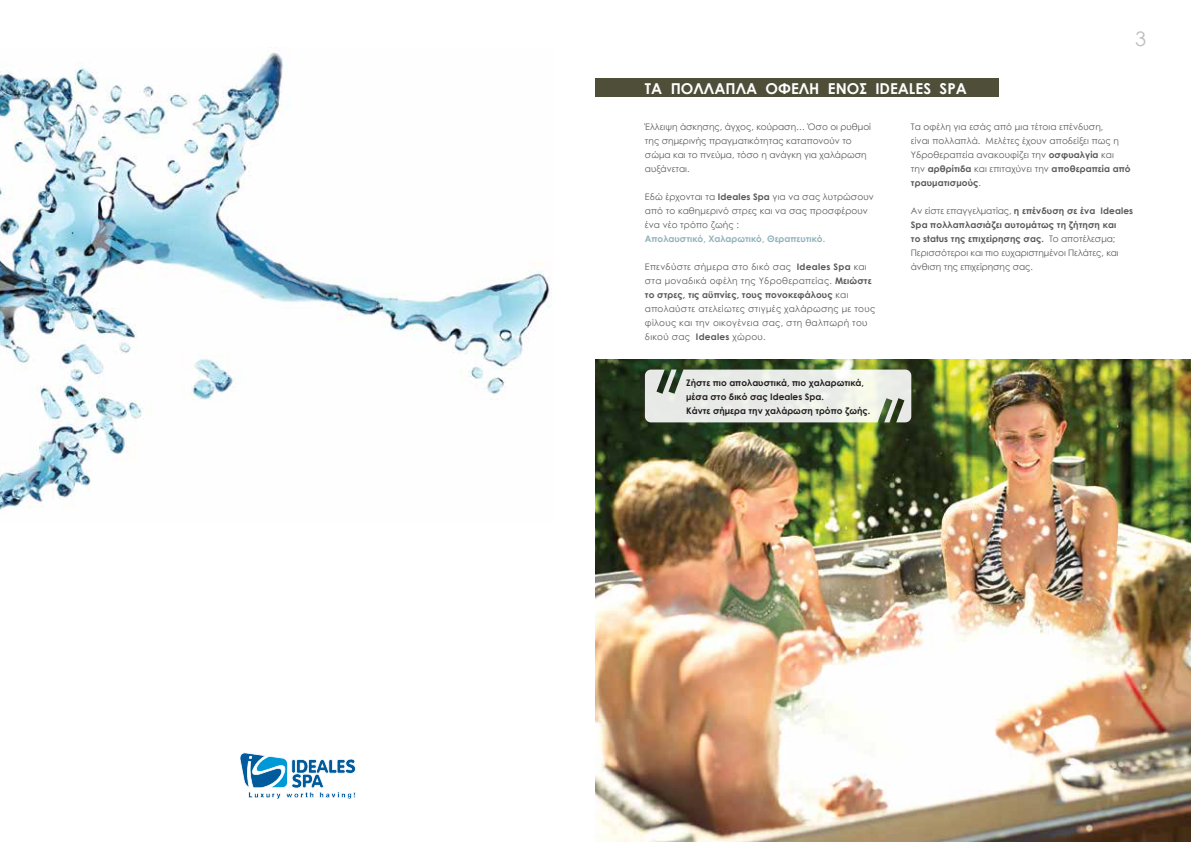
<style>
.page{position:relative;width:1191px;height:842px;background:#fff}
.page>*{position:absolute;margin:0;border:0;box-sizing:border-box;transform-origin:0 0}
.t1{font:20px "Century Gothic";color:#bcbec0}
.t2{font:700 15px "Century Gothic";color:#fff}
.t3{font:9px/14px "Century Gothic";letter-spacing:.01em;color:#58595b}
.t4{font:9px/14px "Century Gothic";letter-spacing:.03em;color:#58595b}
.t5{font:700 9px/14px "Century Gothic";color:#231f20}
.t6{font:700 9px "Century Gothic";color:#91b0bb}
.s1{font-weight:700}
</style>
<div class="page">
<img style="left:0;top:47px;width:552px;height:463px">
<img style="left:595px;top:359px;width:596px;height:483px">
<div style="left:595px;top:79px;width:404px;height:18px;background:#4f4e38"></div>
<svg style="left:645px;top:370px;width:266px;height:52px;background:#e1e5df"></svg>
<svg style="left:240px;top:752px;width:116px;height:47px"></svg>
<h2 class="t2" style="left:645px;top:77px;width:323px">TA ΠΟΛΛΑΠΛΑ ΟΦΕΛΗ ΕΝΟΣ IDEALES SPA</h2>
<h1 class="t1" style="left:1135px;top:25px;width:13px">3</h1>
<p class="t3" style="left:645px;top:120px;width:228px">Έλλειψη άσκησης, άγχος, κούραση… Όσο οι ρυθμοί της σημερινής πραγματικότητας καταπονούν το σώμα και το πνεύμα, τόσο η ανάγκη για χαλάρωση αυξάνεται.</p>
<p class="t3" style="left:645px;top:190px;width:230px">Εδώ έρχονται τα <span class="s1">Ideales Spa</span> για να σας λυτρώσουν από το καθημερινό στρες και να σας προσφέρουν ένα νέο τρόπο ζωής :</p>
<p class="t6" style="left:645px;top:232px;width:182px">Απολαυστικό, Χαλαρωτικό, Θεραπευτικό.</p>
<p class="t4" style="left:645px;top:260px;width:232px">Επενδύστε σήμερα στο δικό σας <span class="s1">Ideales Spa</span> και στα μοναδικά οφέλη της Υδροθεραπείας. <span class="s1">Μειώστε το στρες, τις αϋπνίες, τους πονοκεφάλους</span> και απολαύστε ατελείωτες στιγμές χαλάρωσης με τους φίλους και την οικογένεια σας, στη θαλπωρή του δικού σας <span class="s1">Ideales</span> χώρου.</p>
<p class="t5" style="left:686px;top:375px;width:185px">Ζήστε πιο απολαυστικά, πιο χαλαρωτικά, μέσα στο δικό σας Ideales Spa.<br>Κάντε σήμερα την χαλάρωση τρόπο ζωής.</p>
<p class="t3" style="left:911px;top:120px;width:221px">Τα οφέλη για εσάς από μια τέτοια επένδυση,<br>είναι πολλαπλά. Μελέτες έχουν αποδείξει πως η Υδροθεραπεία ανακουφίζει την <span class="s1">οσφυαλγία</span> και<br>την <span class="s1">αρθρίτιδα</span> και επιταχύνει την <span class="s1">αποθεραπεία από τραυματισμούς</span>.</p>
<p class="t3" style="left:911px;top:204px;width:224px">Αν είστε επαγγελματίας, <span class="s1">η επένδυση σε ένα Ideales Spa πολλαπλασιάζει αυτομάτως τη ζήτηση και<br>το status της επιχείρησης σας.</span> Το αποτέλεσμα; Περισσότεροι και πιο ευχαριστημένοι Πελάτες, και άνθιση της επιχείρησης σας.</p>
</div>
